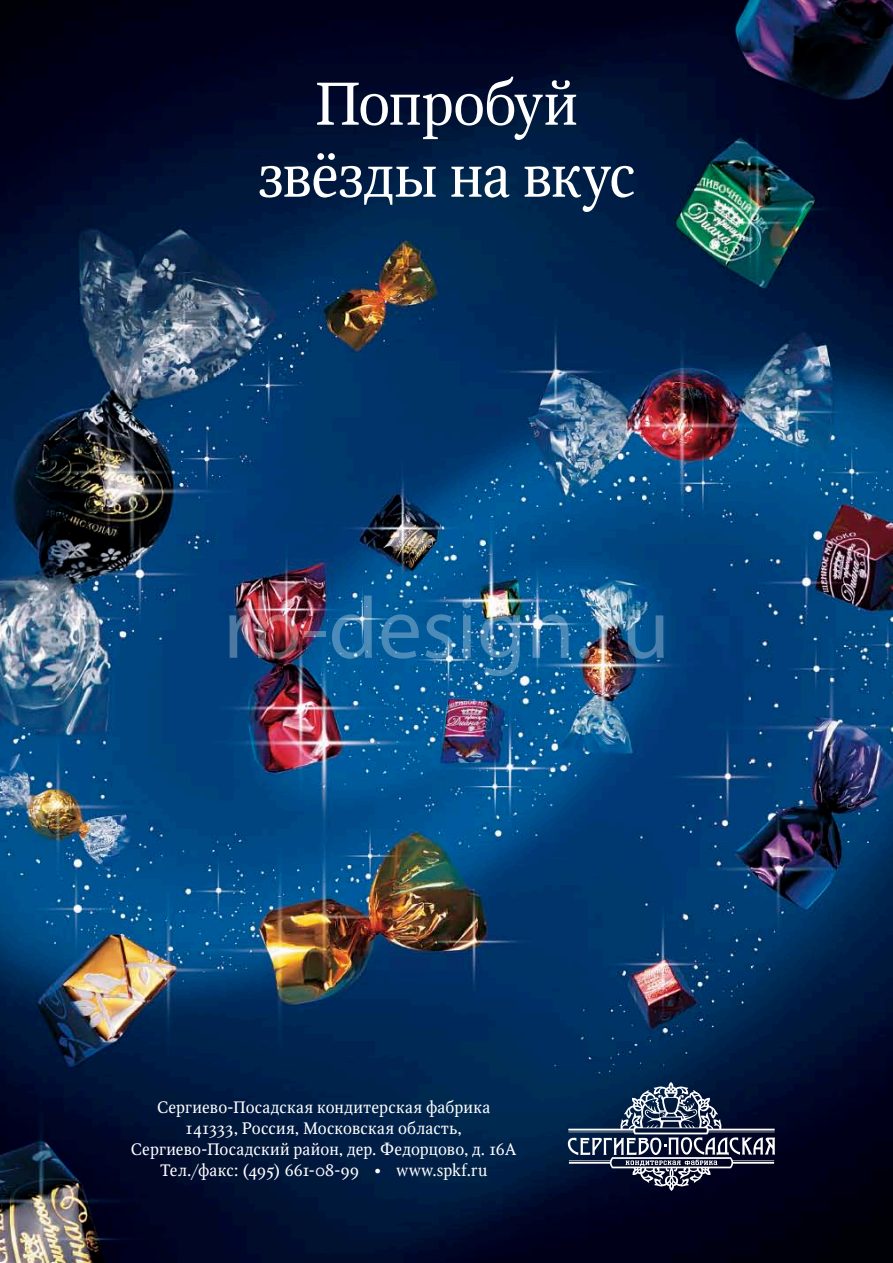
<style>
.page{position:relative;width:893px;height:1263px;background:#fff}
.page>*{position:absolute;margin:0;border:0;box-sizing:border-box;transform-origin:0 0}
.t1{font:87.6px "Myriad Pro";color:rgb(255 255 255/.3)}
.t2{font:60px/72px "Octava OSC";letter-spacing:-.02em;color:#fff;text-align:center}
.t3{font:16.5px/21px "Octava OSC";letter-spacing:.01em;color:#fff;text-align:center}
</style>
<div class="page">
<img style="left:0;top:0;width:893px;height:1263px">
<svg style="left:568px;top:1082px;width:207px;height:109px;background:#34405b"></svg>
<h2 class="t2" style="left:258px;top:69px;width:379px">Попробуй звёзды на вкус</h2>
<h1 class="t1" style="left:223px;top:574px;width:448px">rb-design.ru</h1>
<p class="t3" style="left:131px;top:1097px;width:387px">Сергиево-Посадская кондитерская фабрика 141333, Россия, Московская область, Сергиево-Посадский район, дер. Федорцово, д. 16А Тел./факс: (495) 661-08-99 • www.spkf.ru</p>
</div>
